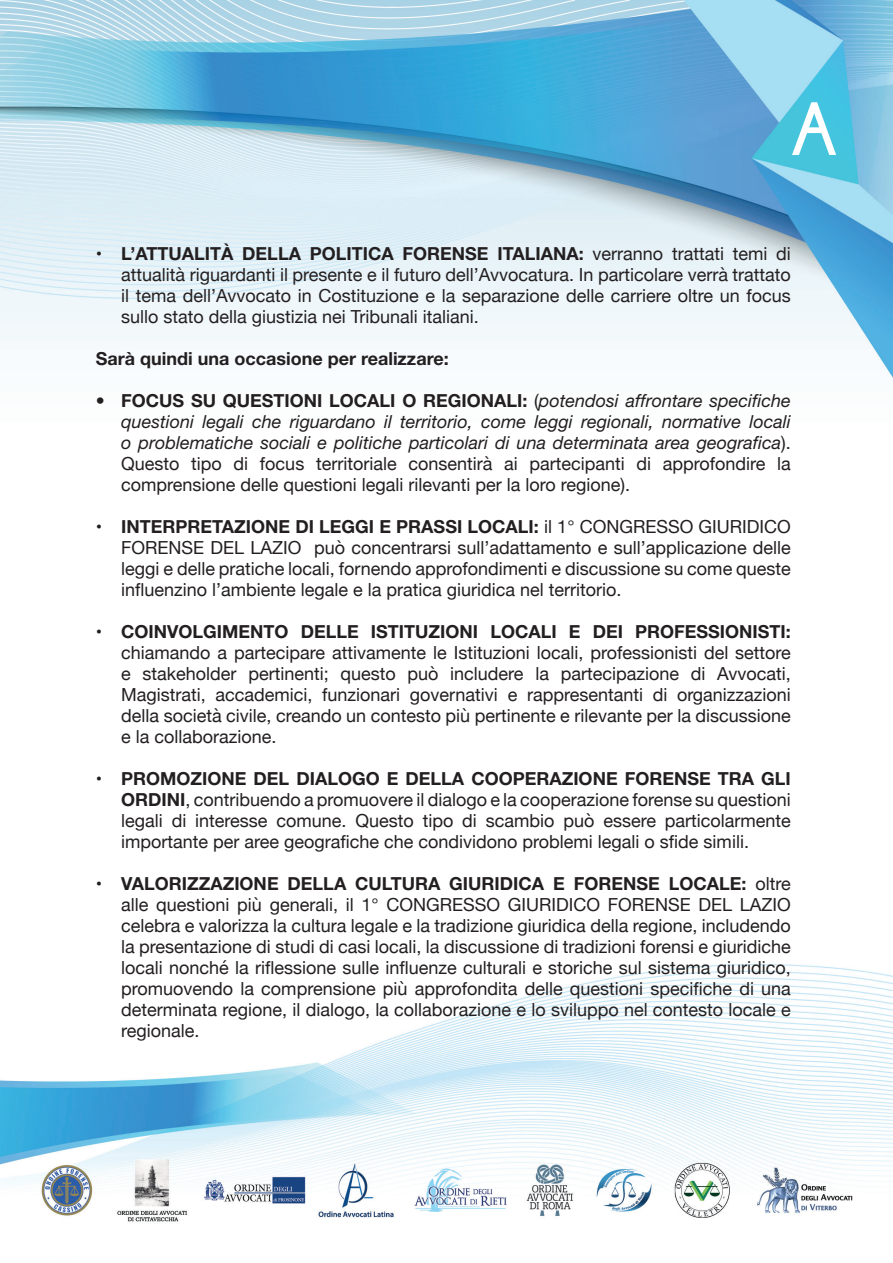
<style>
.page{position:relative;width:893px;height:1263px;background:#fff}
.page>*{position:absolute;margin:0;border:0;box-sizing:border-box;transform-origin:0 0}
.t1{font:700 75px "Champagne&Limousines";color:#fff}
.t2{font:18px/21px "Helvetica Neue";color:#231f20;text-align:justify}
.t3{font:italic 18px/21px "Helvetica Neue";color:#231f20;text-align:justify}
.t4{font:700 18px "Helvetica Neue";color:#231f20}
.s1{font-weight:700}
.s2{font-weight:700;font-style:normal}
.s3{font-style:normal}
</style>
<div class="page">
<img style="left:0;top:0;width:893px;height:1222px">
<h1 class="t1" style="left:792px;top:88px;width:46px">A</h1>
<p class="t2" style="left:121px;top:244px;width:671px;text-indent:-26px">• <span class="s1">L’ATTUALITÀ DELLA POLITICA FORENSE ITALIANA:</span> verranno trattati temi di attualità riguardanti il presente e il futuro dell’Avvocatura. In particolare verrà trattato il tema dell’Avvocato in Costituzione e la separazione delle carriere oltre un focus sullo stato della giustizia nei Tribunali italiani.</p>
<p class="t4" style="left:96px;top:348px;width:354px">Sarà quindi una occasione per realizzare:</p>
<p class="t3" style="left:121px;top:390px;width:671px;text-indent:-26px"><span class="s2">• FOCUS SU QUESTIONI LOCALI O REGIONALI:</span> <span class="s3">(</span>potendosi affrontare specifiche questioni legali che riguardano il territorio, come leggi regionali, normative locali o problematiche sociali e politiche particolari di una determinata area geografica<span class="s3">).<br>Questo tipo di focus territoriale consentirà ai partecipanti di approfondire la comprensione delle questioni legali rilevanti per la loro regione).</span></p>
<p class="t2" style="left:121px;top:517px;width:671px;text-indent:-26px">• <span class="s1">INTERPRETAZIONE DI LEGGI E PRASSI LOCALI:</span> il 1° CONGRESSO GIURIDICO FORENSE DEL LAZIO può concentrarsi sull’adattamento e sull’applicazione delle leggi e delle pratiche locali, fornendo approfondimenti e discussione su come queste influenzino l’ambiente legale e la pratica giuridica nel territorio.</p>
<p class="t2" style="left:121px;top:622px;width:671px;text-indent:-26px">• <span class="s1">COINVOLGIMENTO DELLE ISTITUZIONI LOCALI E DEI PROFESSIONISTI: </span>chiamando a partecipare attivamente le Istituzioni locali, professionisti del settore e stakeholder pertinenti; questo può includere la partecipazione di Avvocati, Magistrati, accademici, funzionari governativi e rappresentanti di organizzazioni della società civile, creando un contesto più pertinente e rilevante per la discussione e la collaborazione.</p>
<p class="t2" style="left:121px;top:769px;width:671px;text-indent:-26px">• <span class="s1">PROMOZIONE DEL DIALOGO E DELLA COOPERAZIONE FORENSE TRA GLI ORDINI</span>, contribuendo a promuovere il dialogo e la cooperazione forense su questioni legali di interesse comune. Questo tipo di scambio può essere particolarmente importante per aree geografiche che condividono problemi legali o sfide simili.</p>
<p class="t2" style="left:121px;top:874px;width:671px;text-indent:-26px">• <span class="s1">VALORIZZAZIONE DELLA CULTURA GIURIDICA E FORENSE LOCALE:</span> oltre alle questioni più generali, il 1° CONGRESSO GIURIDICO FORENSE DEL LAZIO celebra e valorizza la cultura legale e la tradizione giuridica della regione, includendo la presentazione di studi di casi locali, la discussione di tradizioni forensi e giuridiche locali nonché la riflessione sulle influenze culturali e storiche sul sistema giuridico, promuovendo la comprensione più approfondita delle questioni specifiche di una determinata regione, il dialogo, la collaborazione e lo sviluppo nel contesto locale e regionale.</p>
</div>
